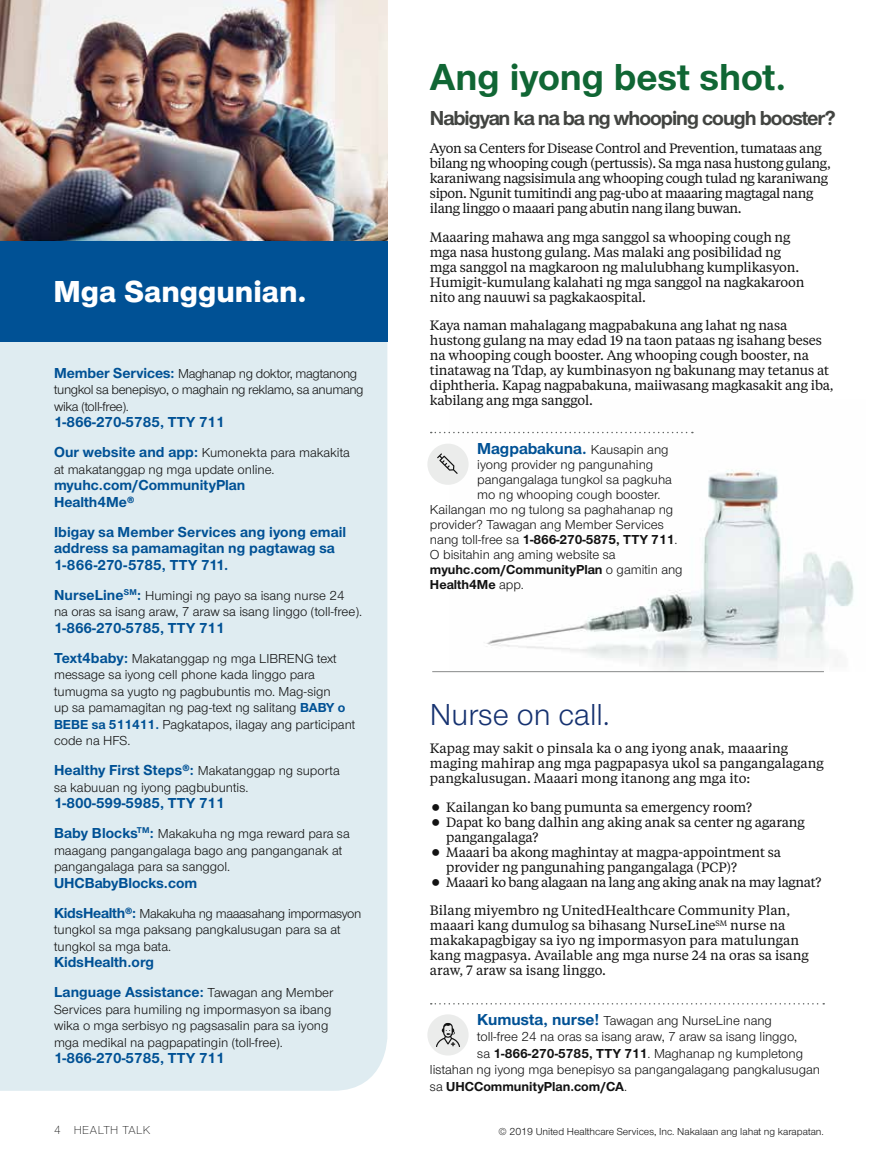
<style>
.page{position:relative;width:878px;height:1161px;background:#fff}
.page>*{position:absolute;margin:0;border:0;box-sizing:border-box;transform-origin:0 0}
.t1{font:700 39px "UHC Sans";color:#106634}
.t2{font:800 31.5px "UHC Sans";color:#fff}
.t3{font:31.5px "UHC Sans";color:#163270}
.t4{font:700 21px "UHC Sans";letter-spacing:-.05em;color:#424441}
.t5{font:700 16.5px "UHC Sans";color:#005195}
.t6{font:700 15px/16.5px "UHC Sans";color:#005195}
.t7{font:13.5px/15px "UHC Serif Text";letter-spacing:-.015em;color:#121212}
.t8{font:13.5px/16.5px "UHC Sans";color:#121212}
.t9{font:700 13.5px "UHC Sans";color:#121212}
.t10{font:13.5px/16.5px "UHC Sans";letter-spacing:-.025em;color:#121212}
.t11{font:300 12px "UHC Sans";letter-spacing:.04em;color:#121212}
.t12{font:10.5px "UHC Sans";color:#121212}
.s1{font-weight:700;font-size:15px;color:#005195}
.s2{font-weight:700;color:#005195}
.s3{font-weight:400;font-size:13.5px;color:#121212}
.s4{font-weight:400}
.s5{font-weight:700;font-size:16.5px;color:#005195}
.s6{font-weight:700}
</style>
<div class="page">
<img style="left:449px;top:431px;width:405px;height:240px">
<div style="left:0;top:342px;width:387px;height:749px;background:#dfecf1"></div>
<img style="left:0;top:0;width:387px;height:241px">
<div style="left:0;top:241px;width:387px;height:101px;background:#005195"></div>
<svg style="left:430px;top:1003px;width:394px;height:2px"></svg>
<div style="left:427px;top:1014px;width:41px;height:42px;background:#ebeceb;border-radius:50%"></div>
<svg style="left:436px;top:1023px;width:24px;height:24px"></svg>
<svg style="left:430px;top:432px;width:263px;height:1px"></svg>
<div style="left:427px;top:444px;width:41px;height:41px;background:#ebeceb;border-radius:50%"></div>
<svg style="left:437px;top:453px;width:20px;height:21px"></svg>
<hr style="left:432px;top:671px;width:392px;height:1px;background:#888a8a">
<h2 class="t2" style="left:54px;top:270px;width:255px">Mga Sanggunian.</h2>
<p class="t10" style="left:54px;top:365px;width:311px"><span class="s1">Member Services:</span> Maghanap ng doktor, magtanong tungkol sa benepisyo, o maghain ng reklamo, sa anumang wika (toll-free).</p>
<p class="t6" style="left:54px;top:414px;width:172px">1-866-270-5785, TTY 711</p>
<p class="t8" style="left:54px;top:444px;width:297px"><span class="s1">Our website and app:</span> Kumonekta para makakita at makatanggap ng mga update online.</p>
<p class="t6" style="left:54px;top:477px;width:193px">myuhc.com/CommunityPlan<br>Health4Me®</p>
<p class="t6" style="left:54px;top:523px;width:294px">Ibigay sa Member Services ang iyong email address sa pamamagitan ng pagtawag sa<br>1-866-270-5785, TTY 711.</p>
<p class="t8" style="left:54px;top:587px;width:309px"><span class="s1">NurseLine</span><sup>SM</sup><span class="s1">:</span> Humingi ng payo sa isang nurse 24<br>na oras sa isang araw, 7 araw sa isang linggo (toll-free).</p>
<p class="t6" style="left:54px;top:619px;width:172px">1-866-270-5785, TTY 711</p>
<p class="t8" style="left:54px;top:650px;width:303px"><span class="s1">Text4baby:</span> Makatanggap ng mga LIBRENG text message sa iyong cell phone kada linggo para tumugma sa yugto ng pagbubuntis mo. Mag-sign<br>up sa pamamagitan ng pag-text ng salitang <span class="s2">BABY o BEBE sa 511411.</span> Pagkatapos, ilagay ang participant code na HFS.</p>
<p class="t8" style="left:54px;top:762px;width:287px"><span class="s1">Healthy First Steps®:</span> Makatanggap ng suporta sa kabuuan ng iyong pagbubuntis.</p>
<p class="t6" style="left:54px;top:795px;width:172px">1-800-599-5985, TTY 711</p>
<p class="t8" style="left:54px;top:825px;width:297px"><span class="s1">Baby Blocks</span><sup>TM</sup><span class="s1">:</span> Makakuha ng mga reward para sa maagang pangangalaga bago ang panganganak at pangangalaga para sa sanggol.</p>
<p class="t6" style="left:54px;top:874px;width:145px">UHCBabyBlocks.com</p>
<p class="t8" style="left:54px;top:905px;width:309px"><span class="s1">KidsHealth®:</span> Makakuha ng maaasahang impormasyon tungkol sa mga paksang pangkalusugan para sa at tungkol sa mga bata.</p>
<p class="t6" style="left:54px;top:947px;width:281px;line-height:30px">KidsHealth.org<br>Language Assistance: <span class="s3">Tawagan ang Member</span></p>
<p class="t8" style="left:54px;top:1001px;width:279px">Services para humiling ng impormasyon sa ibang wika o mga serbisyo ng pagsasalin para sa iyong mga medikal na pagpapatingin (toll-free).</p>
<p class="t6" style="left:54px;top:1050px;width:172px">1-866-270-5785, TTY 711</p>
<h1 class="t1" style="left:430px;top:51px;width:358px">Ang iyong best shot.</h1>
<h3 class="t4" style="left:430px;top:103px;width:407px">Nabigyan ka na ba ng whooping cough booster?</h3>
<p class="t7" style="left:430px;top:140px;width:402px">Ayon sa Centers for Disease Control and Prevention, tumataas ang bilang ng whooping cough (pertussis). Sa mga nasa hustong gulang, karaniwang nagsisimula ang whooping cough tulad ng karaniwang sipon. Ngunit tumitindi ang pag-ubo at maaaring magtagal nang ilang linggo o maaari pang abutin nang ilang buwan.</p>
<p class="t7" style="left:430px;top:229px;width:376px">Maaaring mahawa ang mga sanggol sa whooping cough ng mga nasa hustong gulang. Mas malaki ang posibilidad ng mga sanggol na magkaroon ng malulubhang kumplikasyon.<br>Humigit-kumulang kalahati ng mga sanggol na nagkakaroon nito ang nauuwi sa pagkakaospital.</p>
<p class="t7" style="left:430px;top:317px;width:405px">Kaya naman mahalagang magpabakuna ang lahat ng nasa hustong gulang na may edad 19 na taon pataas ng isahang beses na whooping cough booster. Ang whooping cough booster, na tinatawag na Tdap, ay kumbinasyon ng bakunang may tetanus at diphtheria. Kapag nagpabakuna, maiiwasang magkasakit ang iba, kabilang ang mga sanggol.</p>
<p class="t5" style="left:477px;top:437px;width:193px">Magpabakuna. <span class="s3">Kausapin ang</span></p>
<p class="t8" style="left:477px;top:455px;width:177px">iyong provider ng pangunahing</p>
<p class="t8" style="left:477px;top:470px;width:196px">pangangalaga tungkol sa pagkuha</p>
<p class="t8" style="left:477px;top:485px;width:185px">mo ng whooping cough booster.</p>
<p class="t8" style="left:430px;top:500px;width:245px">Kailangan mo ng tulong sa paghahanap ng</p>
<p class="t8" style="left:430px;top:515px;width:235px">provider? Tawagan ang Member Services</p>
<p class="t9" style="left:430px;top:530px;width:249px"><span class="s4">nang toll-free sa</span> 1-866-270-5875, TTY 711<span class="s4">.</span></p>
<p class="t8" style="left:430px;top:545px;width:187px">O bisitahin ang aming website sa</p>
<p class="t9" style="left:430px;top:560px;width:254px">myuhc.com/CommunityPlan <span class="s4">o gamitin ang</span></p>
<p class="t9" style="left:430px;top:575px;width:95px">Health4Me <span class="s4">app.</span></p>
<h2 class="t3" style="left:430px;top:694px;width:181px">Nurse on call.</h2>
<p class="t7" style="left:430px;top:740px;width:395px">Kapag may sakit o pinsala ka o ang iyong anak, maaaring maging mahirap ang mga pagpapasya ukol sa pangangalagang pangkalusugan. Maaari mong itanong ang mga ito:</p>
<p class="t7" style="left:446px;top:799px;width:377px">Kailangan ko bang pumunta sa emergency room?<br>Dapat ko bang dalhin ang aking anak sa center ng agarang pangangalaga?<br>Maaari ba akong maghintay at magpa-appointment sa provider ng pangunahing pangangalaga (PCP)?<br>Maaari ko bang alagaan na lang ang aking anak na may lagnat?</p>
<p class="t7" style="left:430px;top:902px;width:380px">Bilang miyembro ng UnitedHealthcare Community Plan, maaari kang dumulog sa bihasang NurseLine<sup>SM</sup> nurse na makakapagbigay sa iyo ng impormasyon para matulungan kang magpasya. Available ang mga nurse 24 na oras sa isang araw, 7 araw sa isang linggo.</p>
<p class="t8" style="left:477px;top:1012px;width:296px"><span class="s5">Kumusta, nurse!</span> Tawagan ang NurseLine nang</p>
<p class="t8" style="left:477px;top:1028px;width:321px">toll-free 24 na oras sa isang araw, 7 araw sa isang linggo,</p>
<p class="t8" style="left:477px;top:1045px;width:327px">sa <span class="s6">1-866-270-5785, TTY 711</span>. Maghanap ng kumpletong</p>
<p class="t8" style="left:430px;top:1061px;width:391px">listahan ng iyong mga benepisyo sa pangangalagang pangkalusugan</p>
<p class="t9" style="left:430px;top:1077px;width:199px"><span class="s4">sa</span> UHCCommunityPlan.com/CA<span class="s4">.</span></p>
<p class="t11" style="left:54px;top:1122px;width:98px">4 HEALTH TALK</p>
<p class="t12" style="left:498px;top:1125px;width:327px">© 2019 United Healthcare Services, Inc. Nakalaan ang lahat ng karapatan.</p>
</div>
